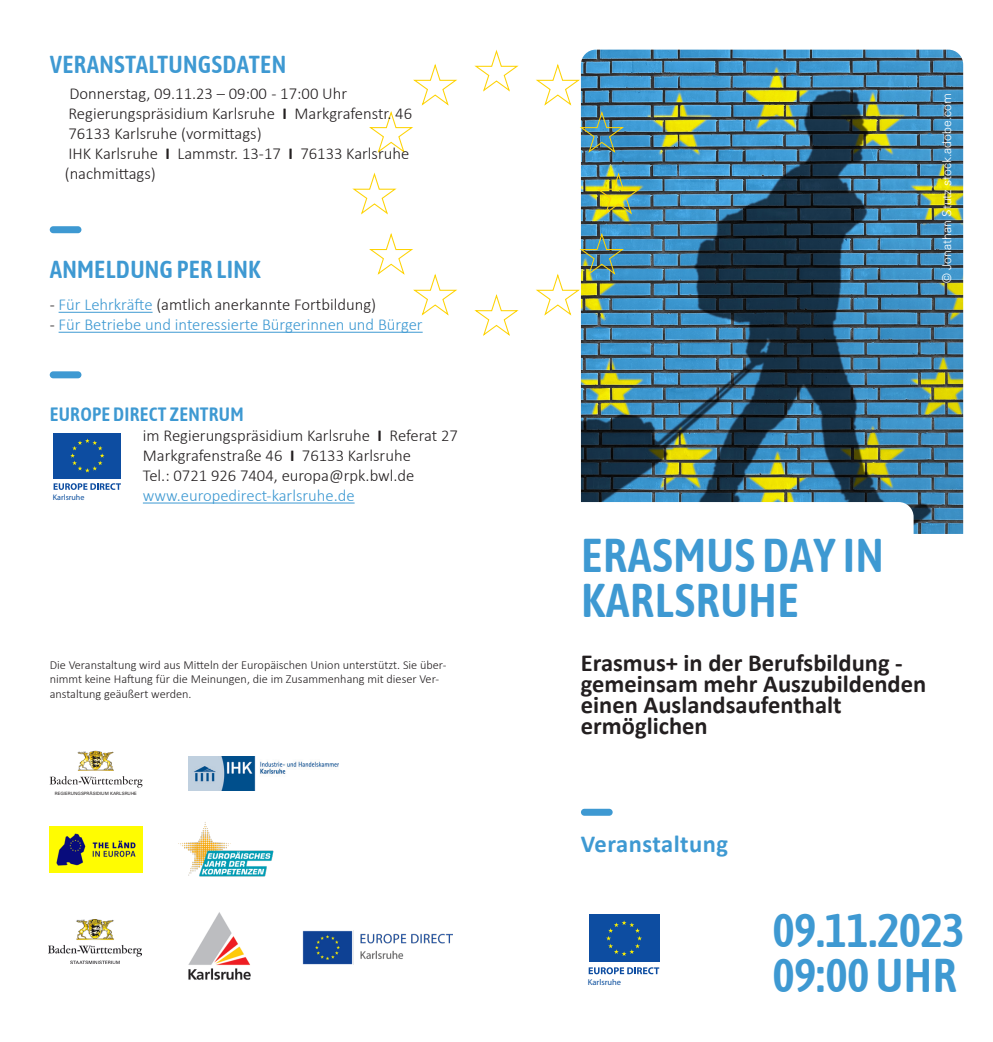
<style>
.page{position:relative;width:993px;height:1042px;background:#fff}
.page>*{position:absolute;margin:0;border:0;box-sizing:border-box;transform-origin:0 0}
.Titel{font:600 47.25px/45.5px "Asap Condensed";letter-spacing:.01em;color:#3e99d2}
.Unterüberschrift_Tit{font:700 24.5px/21px "Calibri";color:#231f20}
.Überschrift{font:600 24.5px "Asap Condensed";letter-spacing:.01em;color:#3e99d2}
.Veranstaltungszusatz{font:700 24.5px "Calibri";letter-spacing:.02em;color:#3e99d2}
.Europe_Direct_Inform{font:600 19.25px "Asap Condensed";letter-spacing:.01em;color:#3e99d2}
.Europe_Direct_Inform-2{font:300 16.62px/19.9px "Calibri";color:#231f20}
.t1{font:300 16.62px "Calibri";color:#3e99d2}
.Fließtext{font:300 16.62px "Calibri";color:#231f20}
.t2{font:300 12.25px/14.7px "Calibri";color:#231f20}
.t3{font:300 12.25px "Univers LT Std";color:#fff}
.t4{font:8.4px "Myriad Pro";color:#0b4e9d}
.t5{font:8.05px "Myriad Pro";color:#0b4e9d}
.t6{font:4.38px "Univers LT Std";color:#231f20}
.s1{font-weight:700}
.s2{color:#3e99d2}
.s3{color:#231f20}
</style>
<div class="page">
<img style="left:580px;top:50px;width:382px;height:484px">
<svg style="left:54px;top:483px;width:67px;height:7px"></svg>
<div style="left:52px;top:432px;width:70px;height:47px;background:#0d4da1"></div>
<svg style="left:70px;top:438px;width:34px;height:34px"></svg>
<img style="left:50px;top:827px;width:93px;height:46px">
<img style="left:188px;top:912px;width:63px;height:68px">
<img style="left:178px;top:822px;width:96px;height:55px">
<img style="left:303px;top:930px;width:149px;height:35px">
<svg style="left:350px;top:49px;width:290px;height:288px"></svg>
<div style="left:580px;top:809px;width:32px;height:7px;background:#3e99d2;border-radius:4px"></div>
<svg style="left:588px;top:967px;width:71px;height:7px"></svg>
<div style="left:587px;top:913px;width:73px;height:50px;background:#0d4da1"></div>
<svg style="left:606px;top:920px;width:35px;height:36px"></svg>
<div style="left:50px;top:226px;width:31px;height:7px;background:#3e99d2;border-radius:4px"></div>
<hr style="left:59px;top:312px;width:93px;height:1px;background:#3e99d2">
<hr style="left:59px;top:332px;width:363px;height:1px;background:#3e99d2">
<hr style="left:143px;top:502px;width:211px;height:1px;background:#3e99d2">
<div style="left:50px;top:371px;width:31px;height:7px;background:#3e99d2;border-radius:4px"></div>
<div style="left:565px;top:502px;width:348px;height:83px;background:#fff;border-radius:15px"></div>
<svg style="left:50px;top:751px;width:93px;height:36px"></svg>
<img style="left:188px;top:757px;width:150px;height:33px">
<img style="left:49px;top:919px;width:93px;height:45px">
<p class="Überschrift" style="left:50px;top:48px;width:238px">VERANSTALTUNGSDATEN</p>
<p class="Fließtext" style="left:69px;top:84px;width:279px">Donnerstag, 09.11.23 – 09:00 - 17:00 Uhr</p>
<p class="Europe_Direct_Inform-2" style="left:68px;top:104px;width:345px">Regierungspräsidium Karlsruhe <span class="s1">I</span> Markgrafenstr. 46</p>
<p class="Europe_Direct_Inform-2" style="left:68px;top:124px;width:195px">76133 Karlsruhe (vormittags)</p>
<p class="Europe_Direct_Inform-2" style="left:68px;top:144px;width:342px">IHK Karlsruhe <span class="s1">I</span> Lammstr. 13-17 <span class="s1">I</span> 76133 Karlsruhe</p>
<p class="Europe_Direct_Inform-2" style="left:65px;top:164px;width:93px">(nachmittags)</p>
<p class="Überschrift" style="left:50px;top:253px;width:212px">ANMELDUNG PER LINK</p>
<p class="Europe_Direct_Inform-2" style="left:50px;top:294px;width:328px">- <span class="s2">Für Lehrkräfte</span> (amtlich anerkannte Fortbildung)</p>
<p class="t1" style="left:50px;top:314px;width:374px"><span class="s3">-</span> Für Betriebe und interessierte Bürgerinnen und Bürger</p>
<p class="Europe_Direct_Inform" style="left:50px;top:401px;width:195px">EUROPE DIRECT ZENTRUM</p>
<p class="Europe_Direct_Inform-2" style="left:143px;top:425px;width:316px">im Regierungspräsidium Karlsruhe <span class="s1">I</span> Referat 27</p>
<p class="Europe_Direct_Inform-2" style="left:143px;top:445px;width:273px">Markgrafenstraße 46 <span class="s1">I</span> 76133 Karlsruhe<br>Tel.: 0721 926 7404, europa@rpk.bwl.de <span class="s2">www.europedirect-karlsruhe.de</span></p>
<p class="t5" style="left:53px;top:492px;width:33px">Karlsruhe</p>
<p class="t2" style="left:50px;top:657px;width:398px">Die Veranstaltung wird aus Mitteln der Europäischen Union unterstützt. Sie über&shy;nimmt keine Haftung für die Meinungen, die im Zusammenhang mit dieser Ver&shy;anstaltung geäußert werden.</p>
<p class="t6" style="left:55px;top:790px;width:84px">REGIERUNGSPRÄSIDIUM KARLSRUHE</p>
<p class="t3" style="left:939px;top:283px;width:191px;rotate:-90deg">© Jonathan Stutz stock.adobe.com</p>
<p class="Titel" style="left:581px;top:531px;width:304px">ERASMUS DAY IN</p>
<p class="Titel" style="left:581px;top:576px;width:219px">KARLSRUHE</p>
<p class="Unterüberschrift_Tit" style="left:580px;top:652px;width:323px">Erasmus+ in der Berufsbildung -</p>
<p class="Unterüberschrift_Tit" style="left:580px;top:673px;width:346px">gemeinsam mehr Auszubildenden einen Auslandsaufenthalt</p>
<p class="Unterüberschrift_Tit" style="left:580px;top:715px;width:128px">ermöglichen</p>
<p class="Veranstaltungszusatz" style="left:580px;top:826px;width:149px">Veranstaltung</p>
<p class="t4" style="left:587px;top:976px;width:35px">Karlsruhe</p>
<p class="Titel" style="left:772px;top:906px;width:193px">09.11.2023<br>09:00 UHR</p>
</div>
